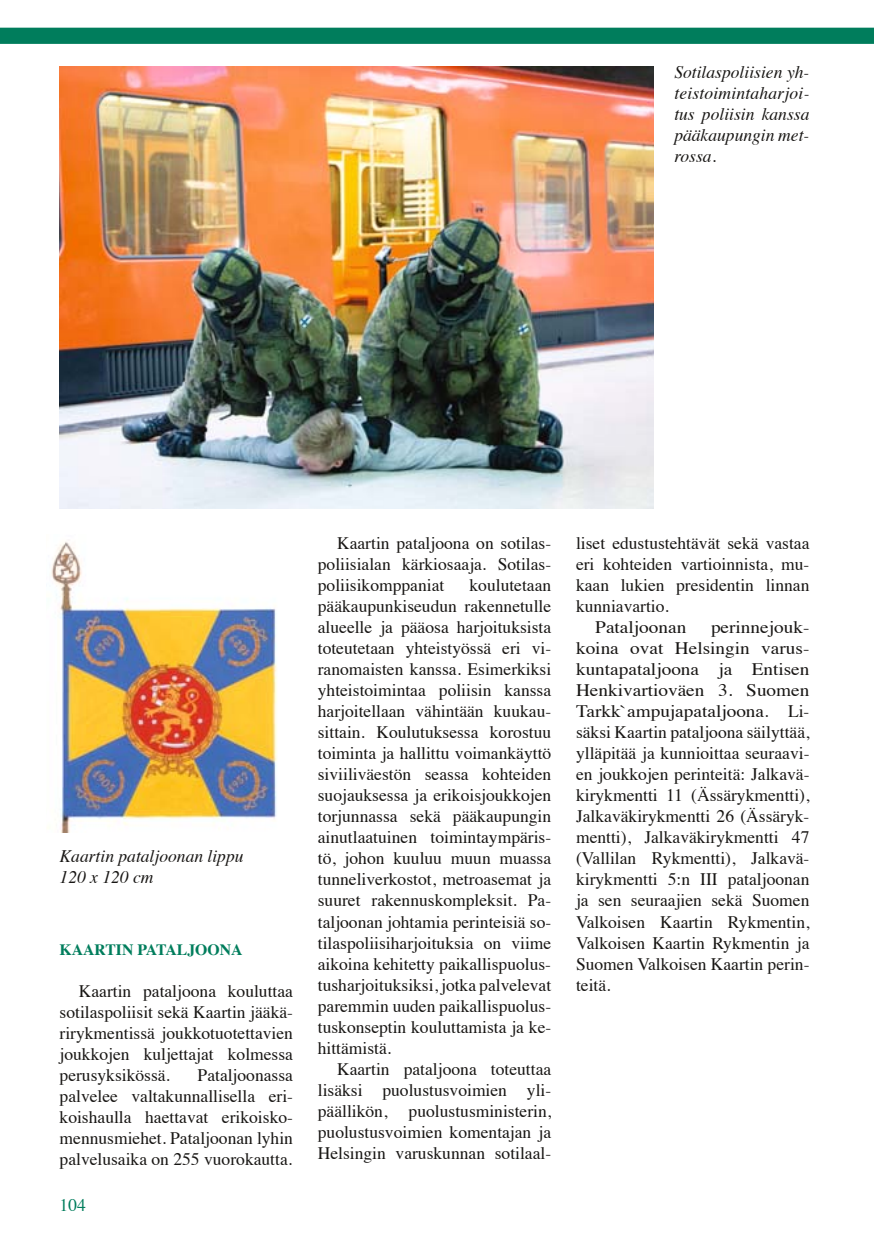
<style>
.page{position:relative;width:874px;height:1241px;background:#fff}
.page>*{position:absolute;margin:0;border:0;box-sizing:border-box;transform-origin:0 0}
.t1{font:17.5px/21px "Times";color:#181614;text-align:justify}
.t2{font:17.5px/21px "Times";color:#181614;text-align:justify;scale:1.1 1}
.t3{font:italic 17.5px/21px "Times";color:#181614}
.t4{font:17.5px "Times";color:#007d5c}
.t5{font:700 15.75px "Times";color:#007d5c}
</style>
<div class="page">
<div style="left:0;top:28px;width:873px;height:16px;background:#007d5c"></div>
<img style="left:60px;top:67px;width:592px;height:441px">
<img style="left:47px;top:541px;width:230px;height:291px">
<p class="t3" style="left:674px;top:63px;width:137px;text-align:justify">Sotilaspoliisien yh&shy;teistoimintaharjoi&shy;tus poliisin kanssa pääkaupungin met&shy;rossa.</p>
<p class="t3" style="left:60px;top:847px;width:185px">Kaartin pataljoonan lippu<br>120 x 120 cm</p>
<p class="t5" style="left:60px;top:943px;width:184px">KAARTIN PATALJOONA</p>
<p class="t1" style="left:60px;top:981px;width:235px;text-indent:19px">Kaartin pataljoona kouluttaa sotilaspoliisit sekä Kaartin jääkä&shy;rirykmentissä joukkotuotettavien joukkojen kuljettajat kolmessa perusyksikössä.</p>
<p class="t1" style="left:60px;top:1065px;width:235px;text-indent:138px">Pataljoonassa palvelee valtakunnallisella eri&shy;koishaulla haettavat erikoisko&shy;mennusmiehet. Pataljoonan lyhin palvelusaika on 255 vuorokautta.</p>
<p class="t4" style="left:60px;top:1197px;width:28px">104</p>
<p class="t1" style="left:317px;top:534px;width:235px;text-indent:19px">Kaartin pataljoona on sotilas&shy;poliisialan kärkiosaaja. Sotilas&shy;poliisikomppaniat</p>
<p class="t1" style="left:317px;top:576px;width:235px;text-indent:152px">koulutetaan pääkaupunkiseudun rakennetulle alueelle ja pääosa harjoituksista toteutetaan yhteistyössä eri vi&shy;ranomaisten kanssa. Esimerkiksi yhteistoimintaa poliisin kanssa harjoitellaan vähintään kuukau&shy;sittain. Koulutuksessa korostuu toiminta ja hallittu voimankäyttö siviiliväestön seassa kohteiden suojauksessa ja erikoisjoukkojen torjunnassa sekä pääkaupungin ainutlaatuinen toimintaympäris&shy;tö, johon kuuluu muun muassa tunneliverkostot, metroasemat ja suuret rakennuskompleksit. Pa&shy;taljoonan johtamia perinteisiä so&shy;tilaspoliisiharjoituksia on viime aikoina kehitetty paikallispuolus&shy;tusharjoituksiksi, jotka palvelevat paremmin uuden paikallispuolus&shy;tuskonseptin kouluttamista ja ke&shy;hittämistä.</p>
<p class="t1" style="left:317px;top:1059px;width:235px;text-indent:19px">Kaartin pataljoona toteuttaa lisäksi puolustusvoimien yli&shy;päällikön, puolustusministerin, puolustusvoimien komentajan ja Helsingin varuskunnan sotilaal-</p>
<p class="t1" style="left:575px;top:534px;width:235px">liset edustustehtävät sekä vastaa</p>
<p class="t1" style="left:575px;top:555px;width:235px">eri kohteiden vartioinnista, mu-</p>
<p class="t1" style="left:575px;top:576px;width:235px">kaan lukien presidentin linnan</p>
<p class="t1" style="left:575px;top:597px;width:94px">kunniavartio.</p>
<p class="t2" style="left:595px;top:618px;width:84px">Pataljoonan</p>
<p class="t2" style="left:575px;top:618px;width:214px;text-indent:135px">perinnejouk&shy;koina ovat Helsingin varus&shy;kuntapataljoona ja Entisen Henkivartioväen 3. Suomen Tarkk`ampujapataljoona. Li&shy;säksi Kaartin pataljoona säilyttää, ylläpitää ja kunnioittaa seuraavi&shy;en joukkojen perinteitä: Jalkavä&shy;kirykmentti 11 (Ässärykmentti), Jalkaväkirykmentti 26 (Ässäryk&shy;mentti), Jalkaväkirykmentti 47 (Vallilan Rykmentti), Jalkavä&shy;kirykmentti 5:n III pataljoonan ja sen seuraajien sekä Suomen Valkoisen Kaartin Rykmentin, Valkoisen Kaartin Rykmentin ja Suomen Valkoisen Kaartin perin&shy;teitä.</p>
</div>
